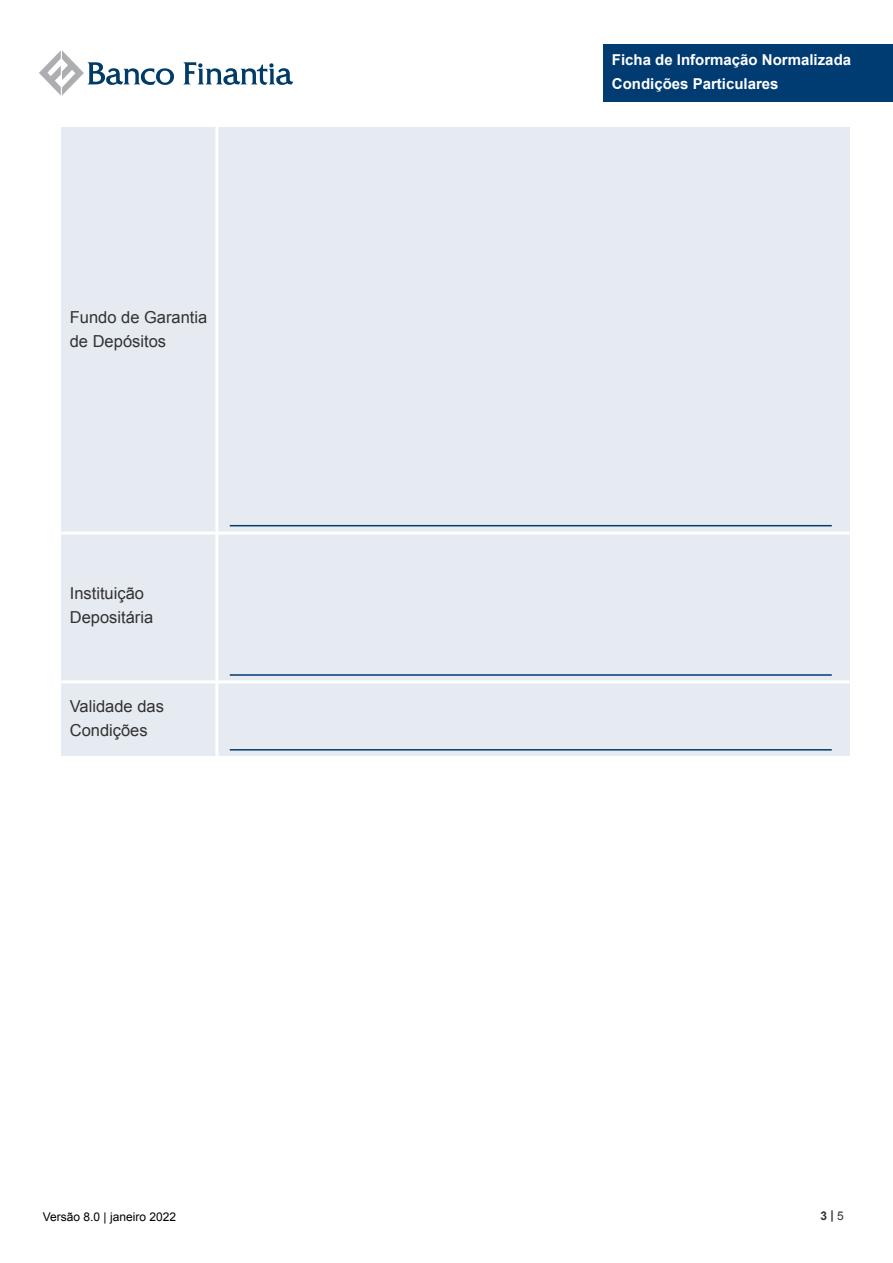
<style>
.page{position:relative;width:893px;height:1263px;background:#fff}
.page>*{position:absolute;margin:0;border:0;box-sizing:border-box;transform-origin:0 0}
.t1{font:16.5px/24px "Arial";color:#323232}
.t2{font:700 15px/24px "Arial";color:#fff}
.t3{font:12px "Arial";color:#000}
.t4{font:700 12px "Arial";color:#323232}
.s1{font-weight:400}
</style>
<div class="page">
<div style="left:603px;top:45px;width:290px;height:28px;background:#003b71"></div>
<div style="left:603px;top:73px;width:290px;height:28px;background:#003b71"></div>
<svg style="left:183px;top:62px;width:110px;height:23px"></svg>
<svg style="left:39px;top:50px;width:135px;height:46px"></svg>
<div style="left:61px;top:128px;width:789px;height:628px;background:#e6ebf1"></div>
<hr style="left:215px;top:117px;width:3px;height:1022px;background:#fff">
<hr style="left:61px;top:680px;width:789px;height:3px;background:#fff">
<hr style="left:61px;top:531px;width:789px;height:3px;background:#fff">
<hr style="left:230px;top:525px;width:602px;height:1px;background:#003b71">
<hr style="left:230px;top:749px;width:602px;height:1px;background:#003b71">
<hr style="left:230px;top:674px;width:602px;height:2px;background:#003b71">
<p class="t1" style="left:70px;top:305px;width:139px">Fundo de Garantia de Depósitos</p>
<p class="t1" style="left:70px;top:582px;width:85px">Instituição<br>Depositária</p>
<p class="t1" style="left:70px;top:695px;width:96px">Validade das<br>Condições</p>
<p class="t2" style="left:612px;top:48px;width:241px">Ficha de Informação Normalizada<br>Condições Particulares</p>
<p class="t3" style="left:43px;top:1208px;width:135px">Versão 8.0 | janeiro 2022</p>
<p class="t4" style="left:820px;top:1207px;width:25px">3 | <span class="s1">5</span></p>
</div>
